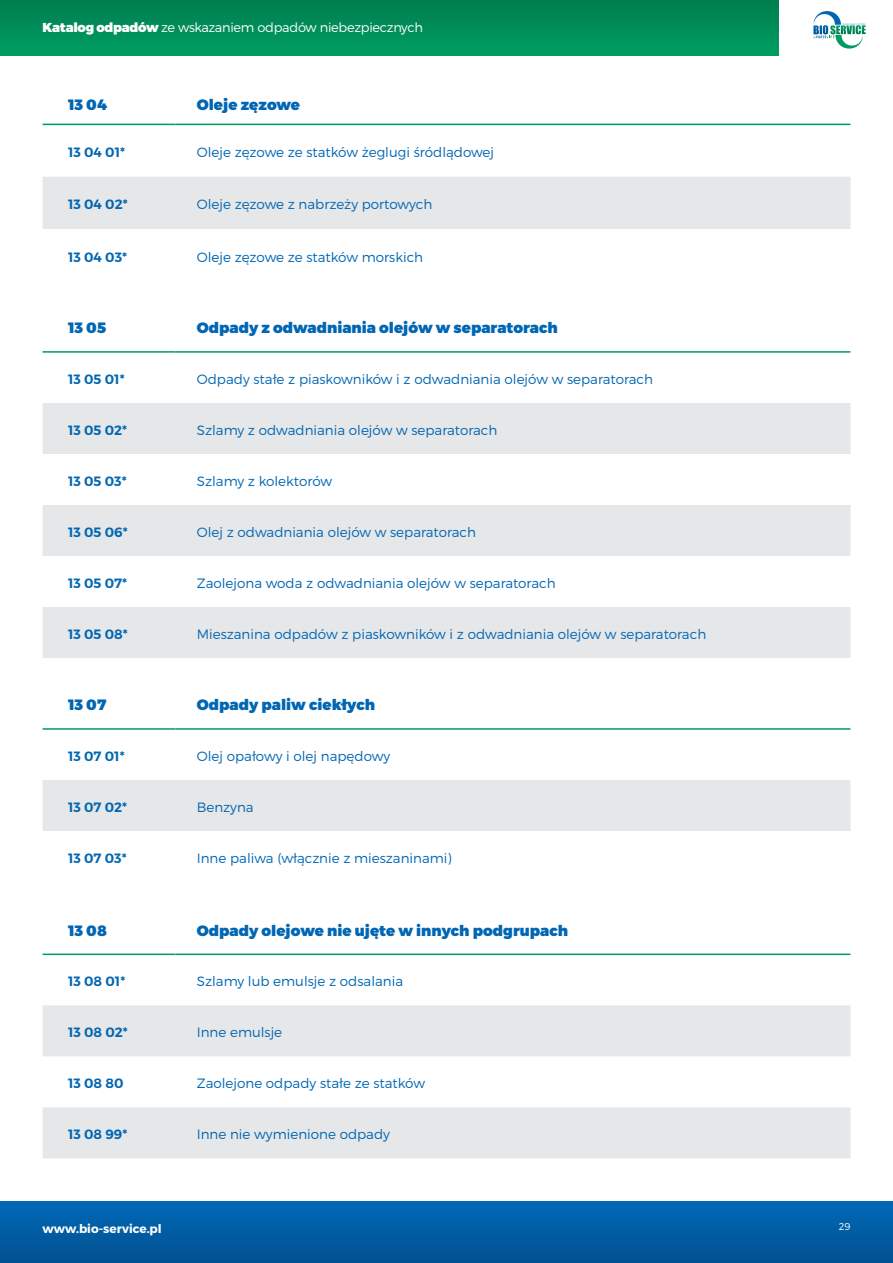
<style>
.page{position:relative;width:893px;height:1263px;background:#fff}
.page>*{position:absolute;margin:0;border:0;box-sizing:border-box;transform-origin:0 0}
.t1{font:900 15px "Montserrat";color:#0166b3}
.t2{font:300 13.5px "Montserrat";color:#0166b3}
.t3{font:600 13.5px "Montserrat";color:#0166b3}
.t4{font:300 12.9px "Montserrat";letter-spacing:-.02em;color:#fff}
.t5{font:700 12.15px "Montserrat";color:#fff}
.t6{font:300 9.9px "Montserrat";color:#fff}
.s1{font-weight:900}
</style>
<div class="page">
<div style="left:0;top:1202px;width:893px;height:61px;background:linear-gradient(to bottom,#0168b7,#005190)"></div>
<div style="left:0;top:0;width:778px;height:55px;background:linear-gradient(to bottom,#007d4e,#009e63)"></div>
<svg style="left:813px;top:11px;width:53px;height:38px"></svg>
<div style="left:43px;top:177px;width:807px;height:52px;background:#e6e7e9"></div>
<hr style="left:43px;top:124px;width:133px;height:1px;background:#009b61">
<hr style="left:176px;top:124px;width:674px;height:1px;background:#009b61">
<svg style="left:43px;top:403px;width:807px;height:255px;fill:#e6e7e9"></svg>
<hr style="left:43px;top:351px;width:133px;height:2px;background:#009b61">
<hr style="left:176px;top:351px;width:674px;height:2px;background:#009b61">
<div style="left:43px;top:780px;width:807px;height:51px;background:#e6e7e9"></div>
<hr style="left:43px;top:728px;width:133px;height:2px;background:#009b61">
<hr style="left:176px;top:728px;width:674px;height:2px;background:#009b61">
<svg style="left:43px;top:1005px;width:807px;height:153px;fill:#e6e7e9"></svg>
<hr style="left:43px;top:953px;width:133px;height:2px;background:#009b61">
<hr style="left:176px;top:953px;width:674px;height:2px;background:#009b61">
<p class="t4" style="left:43px;top:19px;width:382px"><span class="s1">Katalog odpadów</span> ze wskazaniem odpadów niebezpiecznych</p>
<p class="t1" style="left:68px;top:95px;width:40px">13 04</p>
<p class="t1" style="left:197px;top:95px;width:105px">Oleje zęzowe</p>
<p class="t3" style="left:68px;top:144px;width:59px">13 04 01*</p>
<p class="t2" style="left:197px;top:144px;width:299px">Oleje zęzowe ze statków żeglugi śródlądowej</p>
<p class="t3" style="left:68px;top:196px;width:61px">13 04 02*</p>
<p class="t2" style="left:197px;top:196px;width:237px">Oleje zęzowe z nabrzeży portowych</p>
<p class="t3" style="left:68px;top:249px;width:61px">13 04 03*</p>
<p class="t2" style="left:197px;top:249px;width:228px">Oleje zęzowe ze statków morskich</p>
<p class="t1" style="left:68px;top:318px;width:40px">13 05</p>
<p class="t1" style="left:197px;top:318px;width:362px">Odpady z odwadniania olejów w separatorach</p>
<p class="t3" style="left:68px;top:371px;width:58px">13 05 01*</p>
<p class="t2" style="left:197px;top:371px;width:458px">Odpady stałe z piaskowników i z odwadniania olejów w separatorach</p>
<p class="t3" style="left:68px;top:422px;width:61px">13 05 02*</p>
<p class="t2" style="left:197px;top:422px;width:302px">Szlamy z odwadniania olejów w separatorach</p>
<p class="t3" style="left:68px;top:473px;width:60px">13 05 03*</p>
<p class="t2" style="left:197px;top:473px;width:137px">Szlamy z kolektorów</p>
<p class="t3" style="left:68px;top:524px;width:61px">13 05 06*</p>
<p class="t2" style="left:197px;top:524px;width:281px">Olej z odwadniania olejów w separatorach</p>
<p class="t3" style="left:68px;top:575px;width:61px">13 05 07*</p>
<p class="t2" style="left:197px;top:575px;width:360px">Zaolejona woda z odwadniania olejów w separatorach</p>
<p class="t3" style="left:68px;top:626px;width:61px">13 05 08*</p>
<p class="t2" style="left:197px;top:626px;width:511px">Mieszanina odpadów z piaskowników i z odwadniania olejów w separatorach</p>
<p class="t1" style="left:68px;top:695px;width:40px">13 07</p>
<p class="t1" style="left:197px;top:695px;width:180px">Odpady paliw ciekłych</p>
<p class="t3" style="left:68px;top:748px;width:58px">13 07 01*</p>
<p class="t2" style="left:197px;top:748px;width:195px">Olej opałowy i olej napędowy</p>
<p class="t3" style="left:68px;top:799px;width:61px">13 07 02*</p>
<p class="t2" style="left:197px;top:799px;width:58px">Benzyna</p>
<p class="t3" style="left:68px;top:850px;width:60px">13 07 03*</p>
<p class="t2" style="left:197px;top:850px;width:256px">Inne paliwa (włącznie z mieszaninami)</p>
<p class="t1" style="left:68px;top:921px;width:40px">13 08</p>
<p class="t1" style="left:197px;top:921px;width:373px">Odpady olejowe nie ujęte w innych podgrupach</p>
<p class="t3" style="left:68px;top:973px;width:59px">13 08 01*</p>
<p class="t2" style="left:197px;top:973px;width:208px">Szlamy lub emulsje z odsalania</p>
<p class="t3" style="left:68px;top:1024px;width:61px">13 08 02*</p>
<p class="t2" style="left:197px;top:1024px;width:87px">Inne emulsje</p>
<p class="t3" style="left:68px;top:1075px;width:57px">13 08 80</p>
<p class="t2" style="left:197px;top:1075px;width:230px">Zaolejone odpady stałe ze statków</p>
<p class="t3" style="left:68px;top:1126px;width:61px">13 08 99*</p>
<p class="t2" style="left:197px;top:1126px;width:195px">Inne nie wymienione odpady</p>
<p class="t5" style="left:43px;top:1221px;width:121px">www.bio-service.pl</p>
<p class="t6" style="left:839px;top:1220px;width:13px">29</p>
</div>
